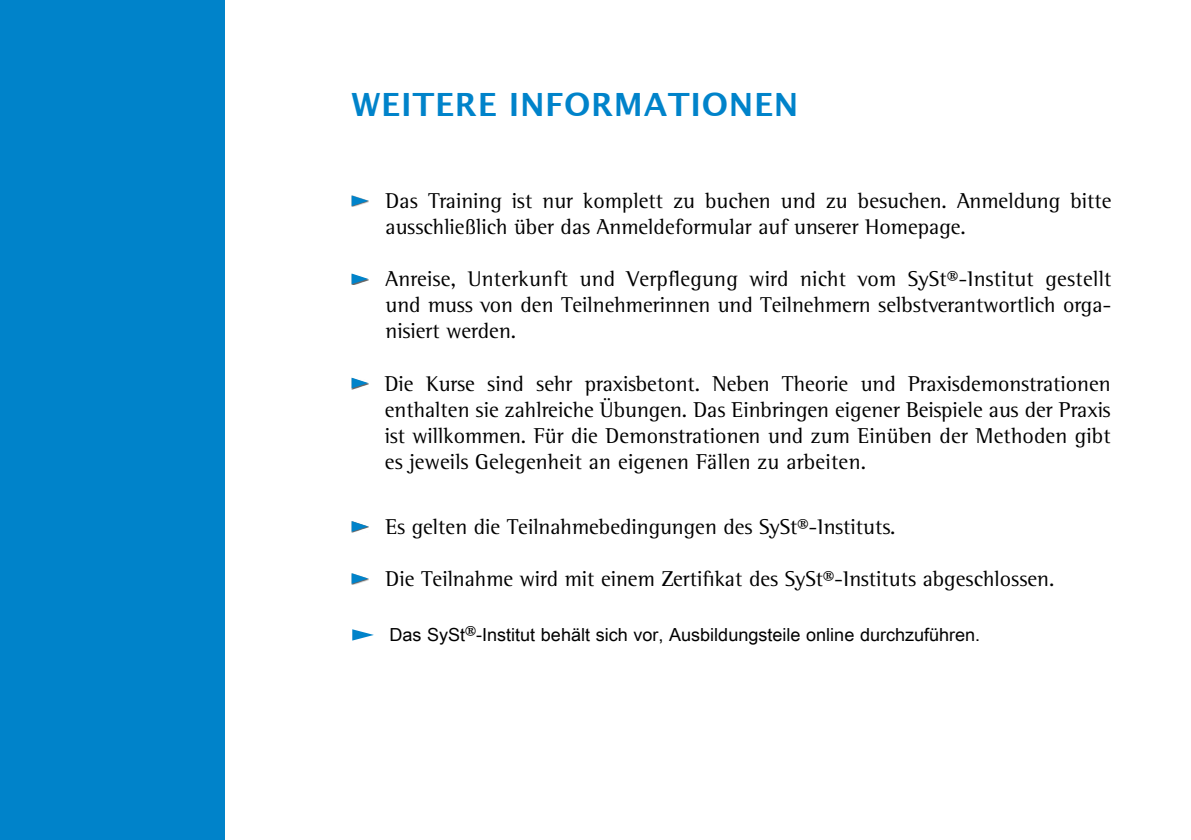
<style>
.page{position:relative;width:1191px;height:840px;background:#fff}
.page>*{position:absolute;margin:0;border:0;box-sizing:border-box;transform-origin:0 0}
.t1{font:700 32px "Lucida Grande";letter-spacing:.02em;color:#0083ca}
.t2{font:22px/26px "Rotis Semi Serif";color:#000;text-align:justify}
.t3{font:18px "Arial Unicode MS";color:#000}
.s1{font-family:"Rotis Semi Serif";font-size:22px}
</style>
<div class="page">
<div style="left:352px;top:195px;width:17px;height:12px;background:#000;opacity:.6"></div>
<svg style="left:351px;top:195px;width:17px;height:11px"></svg>
<div style="left:352px;top:273px;width:17px;height:12px;background:#000;opacity:.6"></div>
<svg style="left:351px;top:273px;width:17px;height:11px"></svg>
<div style="left:352px;top:377px;width:17px;height:12px;background:#000;opacity:.6"></div>
<svg style="left:351px;top:377px;width:17px;height:11px"></svg>
<div style="left:352px;top:521px;width:17px;height:11px;background:#000;opacity:.6"></div>
<svg style="left:351px;top:521px;width:17px;height:10px"></svg>
<div style="left:352px;top:573px;width:17px;height:11px;background:#000;opacity:.6"></div>
<svg style="left:351px;top:573px;width:17px;height:10px"></svg>
<div style="left:0;top:0;width:224px;height:839px;background:#0083ca"></div>
<svg style="left:352px;top:629px;width:22px;height:11px"></svg>
<h1 class="t1" style="left:351px;top:78px;width:448px">WEITERE INFORMATIONEN</h1>
<p class="t2" style="left:386px;top:187px;width:727px">Das Training ist nur komplett zu buchen und zu besuchen. Anmeldung bitte ausschließlich über das Anmeldeformular auf unserer Homepage.</p>
<p class="t2" style="left:386px;top:265px;width:727px">Anreise, Unterkunft und Verpflegung wird nicht vom SySt®-Institut gestellt und muss von den Teilnehmerinnen und Teilnehmern selbstverantwortlich orga&shy;nisiert werden.</p>
<p class="t2" style="left:385px;top:370px;width:727px">Die Kurse sind sehr praxisbetont. Neben Theorie und Praxisdemonstrationen enthalten sie zahlreiche Übungen. Das Einbringen eigener Beispiele aus der Praxis ist willkommen. Für die Demonstrationen und zum Einüben der Methoden gibt es jeweils Gelegenheit an eigenen Fällen zu arbeiten.</p>
<p class="t2" style="left:386px;top:513px;width:511px">Es gelten die Teilnahmebedingungen des SySt®-Instituts.</p>
<p class="t2" style="left:386px;top:565px;width:670px">Die Teilnahme wird mit einem Zertifikat des SySt®-Instituts abgeschlossen.</p>
<p class="t3" style="left:389px;top:621px;width:592px">Das SySt<span class="s1">®</span>-Institut behält sich vor, Ausbildungsteile online durchzuführen.</p>
</div>
